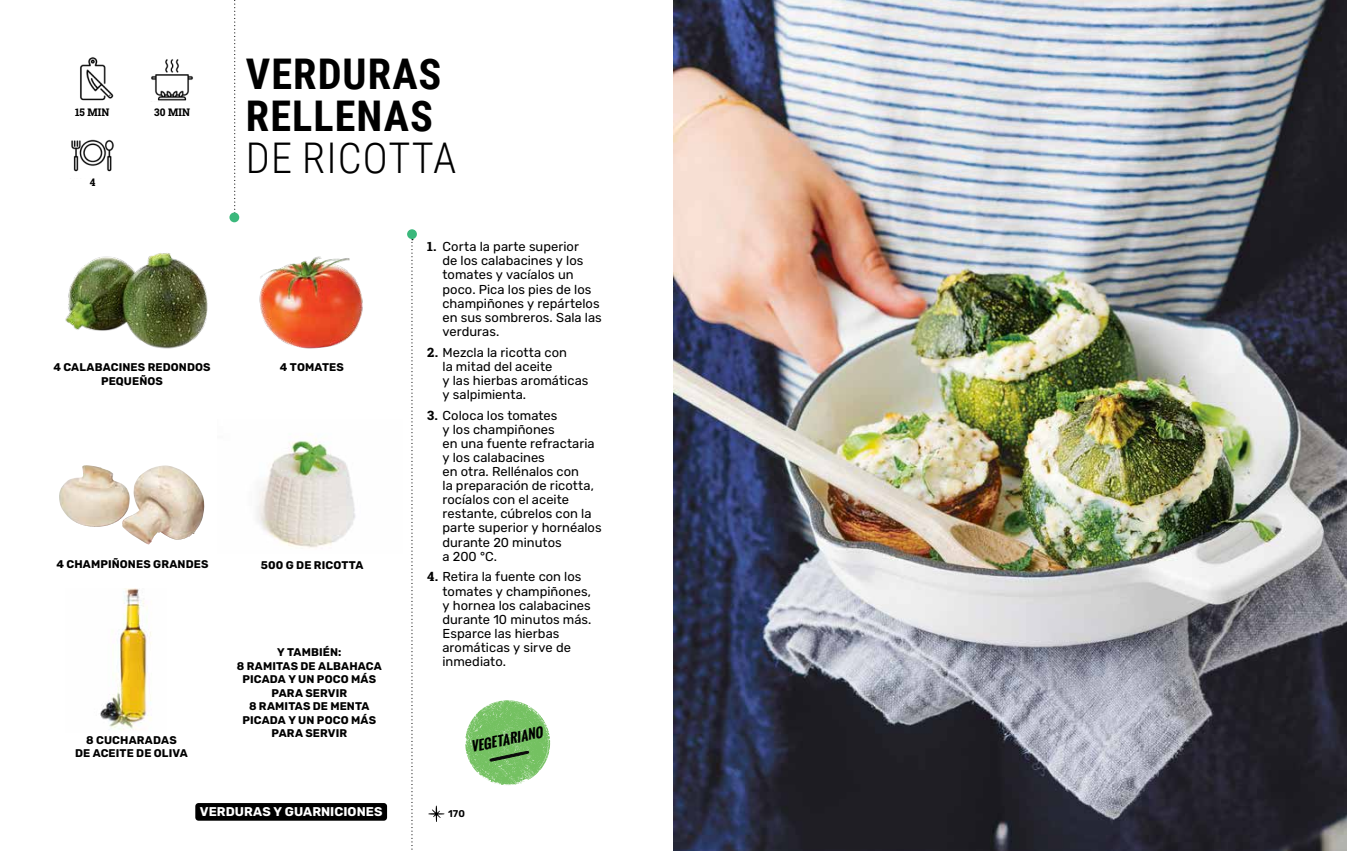
<style>
.page{position:relative;width:1347px;height:851px;background:#fff}
.page>*{position:absolute;margin:0;border:0;box-sizing:border-box;transform-origin:0 0}
.t1{font:700 42.25px/42.2px "Roboto Condensed";letter-spacing:.025em;color:#000}
.t2{font:300 42.25px "Roboto Condensed";letter-spacing:.025em;color:#000}
.t3{font:12.88px/14.1px "Rubik";color:#000}
.t4{font:italic 700 12.88px "Oswald";color:#000}
.t5{font:700 12.75px "Rubik";letter-spacing:.005em;color:#fff}
.t6{font:700 11.12px/13.5px "Rubik";letter-spacing:.01em;color:#000;text-align:center}
.t7{font:800 10.62px "Roboto Slab";letter-spacing:.02em;color:#000;scale:.95 1}
.t8{font:600 9.75px "Rubik";color:#000}
.s1{font-family:"Roboto Slab";font-weight:800}
</style>
<div class="page">
<img style="left:65px;top:253px;width:143px;height:96px">
<img style="left:100px;top:588px;width:51px;height:142px">
<img style="left:259px;top:256px;width:104px;height:93px">
<img style="left:257px;top:434px;width:99px;height:114px">
<img style="left:59px;top:465px;width:131px;height:79px">
<svg style="left:234px;top:0;width:2px;height:210px"></svg>
<svg style="left:411px;top:239px;width:2px;height:611px"></svg>
<div style="left:229px;top:212px;width:10px;height:10px;background:#3bb87c;border-radius:50%"></div>
<div style="left:407px;top:229px;width:10px;height:10px;background:#3bb87c;border-radius:50%"></div>
<img style="left:673px;top:0;width:673px;height:850px">
<img style="left:71px;top:139px;width:43px;height:33px">
<img style="left:151px;top:59px;width:42px;height:42px">
<img style="left:80px;top:57px;width:34px;height:44px">
<svg style="left:465px;top:700px;width:85px;height:85px"></svg>
<svg style="left:428px;top:805px;width:16px;height:16px"></svg>
<div style="left:195px;top:802px;width:192px;height:18px;background:#000;border-radius:3px"></div>
<p class="t7" style="left:75px;top:105px;width:38px">15 MIN</p>
<p class="t7" style="left:154px;top:105px;width:39px">30 MIN</p>
<p class="t7" style="left:90px;top:174px;width:7px">4</p>
<h1 class="t1" style="left:246px;top:51px;width:197px">VERDURAS<br>RELLENAS</h1>
<h1 class="t2" style="left:246px;top:128px;width:212px">DE RICOTTA</h1>
<p class="t6" style="left:53px;top:361px;width:159px">4 CALABACINES REDONDOS</p>
<p class="t6" style="left:280px;top:361px;width:65px">4 TOMATES</p>
<p class="t6" style="left:101px;top:374px;width:63px">PEQUEÑOS</p>
<p class="t6" style="left:56px;top:557px;width:154px">4 CHAMPIÑONES GRANDES</p>
<p class="t6" style="left:261px;top:558px;width:104px">500 G DE RICOTTA</p>
<p class="t6" style="left:75px;top:733px;width:114px">8 CUCHARADAS<br>DE ACEITE DE OLIVA</p>
<p class="t6" style="left:237px;top:646px;width:146px">Y TAMBIÉN:<br>8 RAMITAS DE ALBAHACA<br>PICADA Y UN POCO MÁS<br>PARA SERVIR<br>8 RAMITAS DE MENTA<br>PICADA Y UN POCO MÁS<br>PARA SERVIR</p>
<p class="t3" style="left:442px;top:240px;width:161px;text-indent:-15px"><span class="s1">1.</span> Corta la parte superior<br>de los calabacines y los tomates y vacíalos un poco. Pica los pies de los champiñones y repártelos en sus sombreros. Sala las verduras.</p>
<p class="t3" style="left:442px;top:345px;width:147px;text-indent:-15px"><span class="s1">2.</span> Mezcla la ricotta con<br>la mitad del aceite<br>y las hierbas aromáticas y salpimienta.</p>
<p class="t3" style="left:442px;top:408px;width:161px;text-indent:-15px"><span class="s1">3.</span> Coloca los tomates<br>y los champiñones<br>en una fuente refractaria y los calabacines<br>en otra. Rellénalos con<br>la preparación de ricotta, rocíalos con el aceite restante, cúbrelos con la parte superior y hornéalos durante 20 minutos<br>a 200 °C.</p>
<p class="t3" style="left:442px;top:570px;width:151px;text-indent:-15px"><span class="s1">4.</span> Retira la fuente con los tomates y champiñones, y hornea los calabacines durante 10 minutos más.<br>Esparce las hierbas aromáticas y sirve de inmediato.</p>
<p class="t4" style="left:469px;top:737px;width:74px;rotate:-12deg">VEGETARIANO</p>
<p class="t5" style="left:200px;top:804px;width:184px">VERDURAS Y GUARNICIONES</p>
<p class="t8" style="left:448px;top:808px;width:19px">170</p>
</div>
